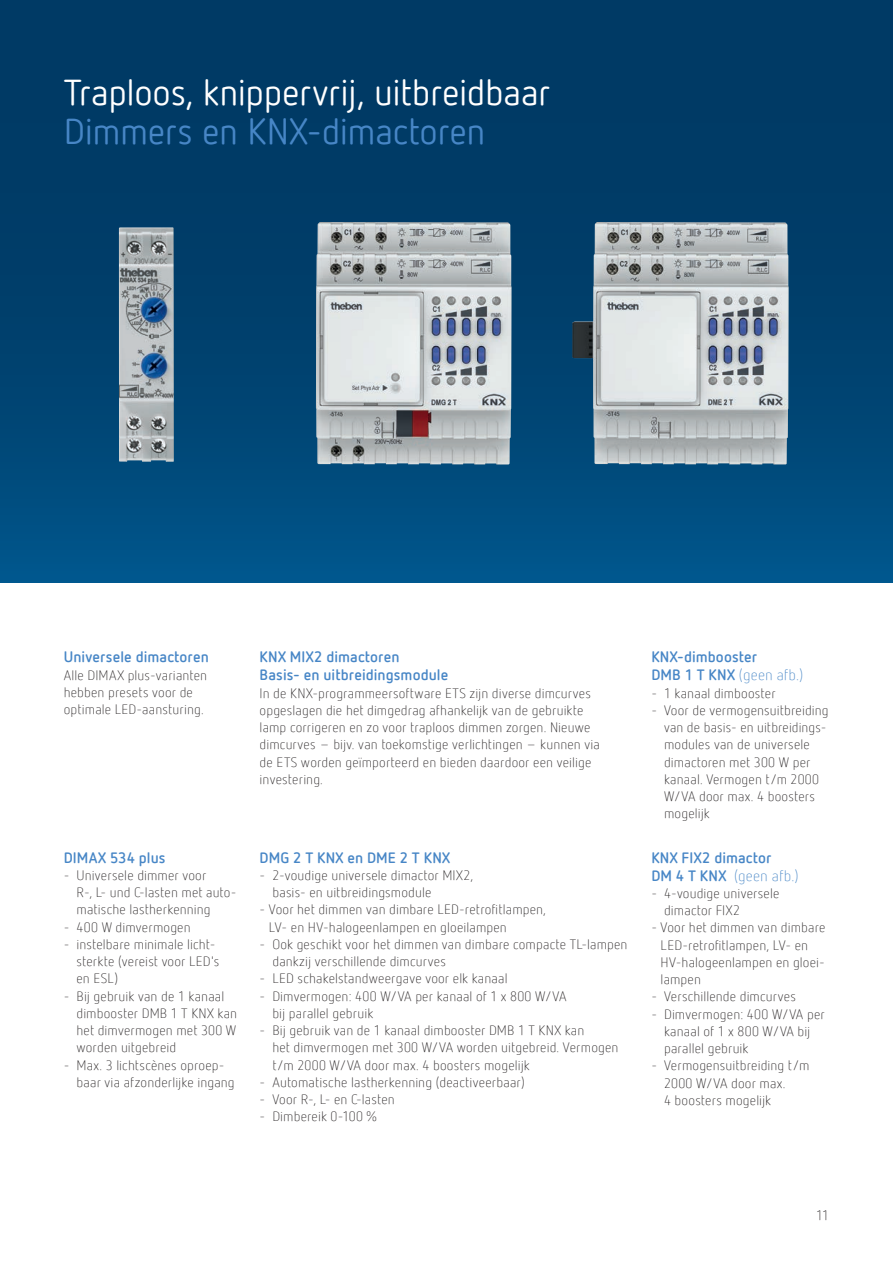
<style>
.page{position:relative;width:893px;height:1263px;background:#fff}
.page>*{position:absolute;margin:0;border:0;box-sizing:border-box;transform-origin:0 0}
.t1{font:36px "Netto Offc Pro";letter-spacing:-.015em;color:#fff}
.t2{font:36px "Netto Offc Pro";letter-spacing:-.01em;color:#4786c6}
.t3{font:700 15px/18px "Netto Offc Pro";letter-spacing:.005em;color:#4786c6}
.t4{font:300 13.5px/17.2px "Netto Offc Pro";letter-spacing:.01em;color:#231f20}
.s1{font-weight:300}
</style>
<div class="page">
<div style="left:0;top:0;width:893px;height:583px;background:linear-gradient(to bottom,#00345d,#005083)"></div>
<img style="left:119px;top:227px;width:55px;height:235px">
<img style="left:316px;top:222px;width:196px;height:242px">
<img style="left:572px;top:222px;width:217px;height:242px">
<h1 class="t1" style="left:64px;top:69px;width:488px">Traploos, knippervrij, uitbreidbaar</h1>
<h1 class="t2" style="left:64px;top:108px;width:423px">Dimmers en KNX-dimactoren</h1>
<p class="t3" style="left:64px;top:647px;width:147px">Universele dimactoren</p>
<p class="t4" style="left:64px;top:666px;width:145px">Alle DIMAX plus-varianten hebben presets voor de optimale LED-aansturing.</p>
<p class="t3" style="left:260px;top:647px;width:190px">KNX MIX2 dimactoren<br>Basis- en uitbreidingsmodule</p>
<p class="t4" style="left:260px;top:684px;width:342px">In de KNX-programmeersoftware ETS zijn diverse dimcurves opgeslagen die het dimgedrag afhankelijk van de gebruikte lamp corrigeren en zo voor traploos dimmen zorgen. Nieuwe dimcurves – bijv. van toekomstige verlichtingen – kunnen via de ETS worden geïmporteerd en bieden daardoor een veilige investering.</p>
<p class="t3" style="left:64px;top:848px;width:103px">DIMAX 534 plus</p>
<p class="t4" style="left:77px;top:866px;width:161px;text-indent:-13px">- Universele dimmer voor<br>R-, L- und C-lasten met auto&shy;matische lastherkenning</p>
<p class="t4" style="left:64px;top:918px;width:128px">- 400 W dimvermogen</p>
<p class="t4" style="left:77px;top:935px;width:144px;text-indent:-13px">- instelbare minimale licht&shy;sterkte (vereist voor LED's en ESL)</p>
<p class="t4" style="left:77px;top:987px;width:162px;text-indent:-13px">- Bij gebruik van de 1 kanaal dimbooster DMB 1 T KNX kan het dimvermogen met 300 W worden uitgebreid</p>
<p class="t4" style="left:77px;top:1056px;width:160px;text-indent:-13px">- Max. 3 lichtscènes oproep&shy;baar via afzonderlijke ingang</p>
<p class="t3" style="left:260px;top:848px;width:192px">DMG 2 T KNX en DME 2 T KNX</p>
<p class="t4" style="left:272px;top:866px;width:202px;text-indent:-13px">- 2-voudige universele dimactor MIX2, basis- en uitbreidingsmodule</p>
<p class="t4" style="left:269px;top:901px;width:278px;text-indent:-9px">- Voor het dimmen van dimbare LED-retrofitlampen,<br>LV- en HV-halogeenlampen en gloeilampen</p>
<p class="t4" style="left:272px;top:935px;width:357px;text-indent:-13px">- Ook geschikt voor het dimmen van dimbare compacte TL-lampen dankzij verschillende dimcurves</p>
<p class="t4" style="left:260px;top:970px;width:249px">- LED schakelstandweergave voor elk kanaal</p>
<p class="t4" style="left:272px;top:987px;width:296px;text-indent:-13px">- Dimvermogen: 400 W/VA per kanaal of 1 x 800 W/VA bij parallel gebruik</p>
<p class="t4" style="left:272px;top:1021px;width:348px;text-indent:-13px">- Bij gebruik van de 1 kanaal dimbooster DMB 1 T KNX kan<br>het dimvermogen met 300 W/VA worden uitgebreid. Vermogen t/m 2000 W/VA door max. 4 boosters mogelijk</p>
<p class="t4" style="left:260px;top:1073px;width:267px">- Automatische lastherkenning (deactiveerbaar)</p>
<p class="t4" style="left:260px;top:1090px;width:137px">- Voor R-, L- en C-lasten</p>
<p class="t4" style="left:260px;top:1108px;width:119px">- Dimbereik 0-100 %</p>
<p class="t3" style="left:651px;top:647px;width:154px">KNX-dimbooster<br>DMB 1 T KNX <span class="s1">(geen afb.)</span></p>
<p class="t4" style="left:651px;top:684px;width:126px">- 1 kanaal dimbooster</p>
<p class="t4" style="left:664px;top:701px;width:166px;text-indent:-13px">- Voor de vermogensuitbreiding van de basis- en uitbreidings&shy;modules van de universele dimactoren met 300 W per kanaal. Vermogen t/m 2000<br>W/VA door max. 4 boosters mogelijk</p>
<p class="t3" style="left:651px;top:848px;width:149px">KNX FIX2 dimactor<br>DM 4 T KNX <span class="s1">(geen afb.)</span></p>
<p class="t4" style="left:664px;top:884px;width:117px;text-indent:-13px">- 4-voudige universele dimactor FIX2</p>
<p class="t4" style="left:661px;top:919px;width:166px;text-indent:-9px">- Voor het dimmen van dimbare<br>LED-retrofitlampen, LV- en<br>HV-halogeenlampen en gloei&shy;lampen</p>
<p class="t4" style="left:651px;top:988px;width:146px">- Verschillende dimcurves</p>
<p class="t4" style="left:664px;top:1005px;width:162px;text-indent:-13px">- Dimvermogen: 400 W/VA per kanaal of 1 x 800 W/VA bij parallel gebruik</p>
<p class="t4" style="left:664px;top:1057px;width:147px;text-indent:-13px">- Vermogensuitbreiding t/m<br>2000 W/VA door max.<br>4 boosters mogelijk</p>
<p class="t4" style="left:816px;top:1207px;width:15px">11</p>
</div>
